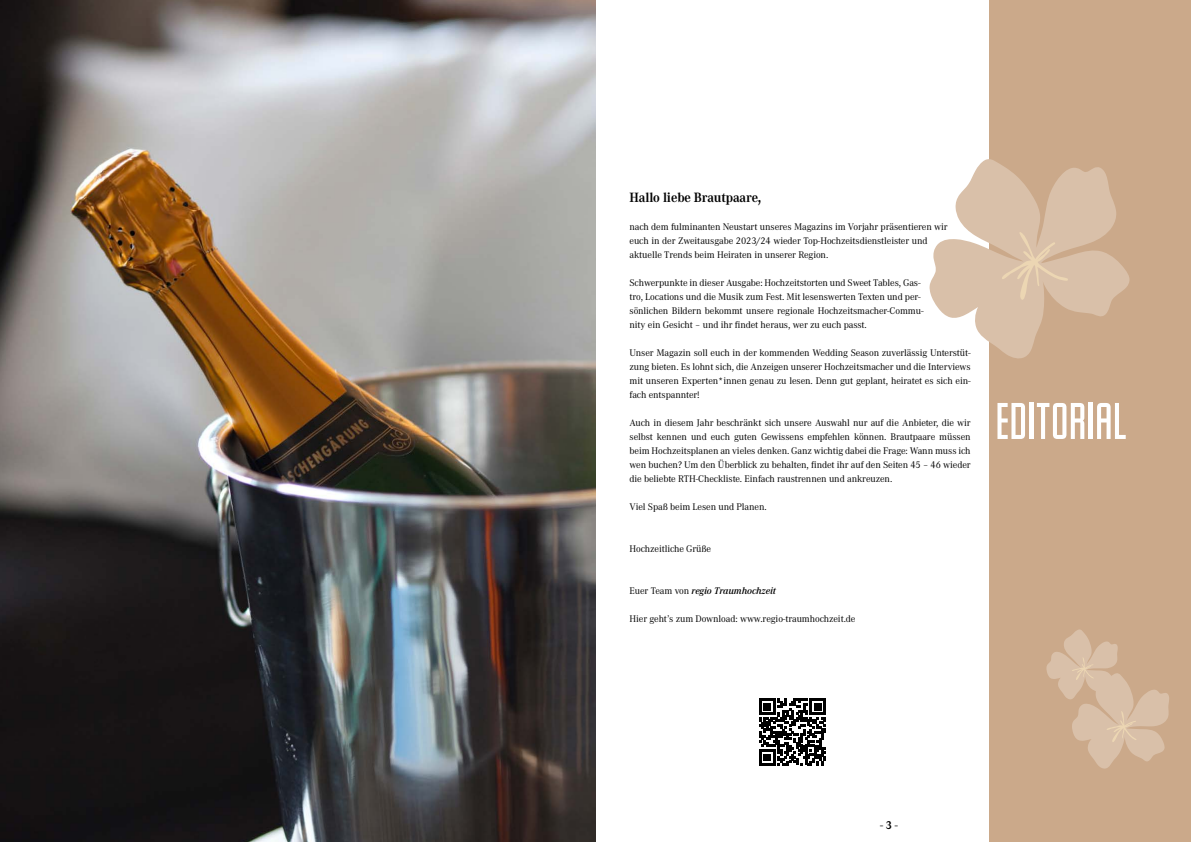
<style>
.page{position:relative;width:1191px;height:842px;background:#fff}
.page>*{position:absolute;margin:0;border:0;box-sizing:border-box;transform-origin:0 0}
.Headline{font:700 54px "Baucher Got URW Ext";color:#fff}
.Fließtext_normal{font:700 14px "Corporate A";letter-spacing:-.01em;color:#000;scale:.95 1}
.t1{font:700 12px "Corporate A";color:#000;scale:.95 1}
.Fließtext_normal-2{font:10px/14px "Corporate A";letter-spacing:-.01em;color:#000}
.Fließtext_normal-3{font:italic 600 10px "Corporate A";letter-spacing:-.01em;color:#000}
.s1{font-weight:400;font-style:normal}
</style>
<div class="page">
<div style="left:989px;top:0;width:202px;height:842px;background:#cba98a"></div>
<svg style="left:929px;top:159px;width:200px;height:200px;fill:#d9c0a9"></svg>
<svg style="left:1001px;top:232px;width:67px;height:70px;background:#dac1a8"></svg>
<svg style="left:759px;top:699px;width:67px;height:66px"></svg>
<svg style="left:1046px;top:629px;width:123px;height:140px"></svg>
<img style="left:0;top:0;width:595px;height:842px">
<p class="Fließtext_normal" style="left:629px;top:188px;width:140px">Hallo liebe Brautpaare,</p>
<p class="Fließtext_normal-2" style="left:629px;top:219px;width:319px">nach dem fulminanten Neustart unseres Magazins im Vorjahr präsentieren wir euch in der Zweitausgabe 2023/24 wieder Top-Hochzeitsdienstleister und aktuelle Trends beim Heiraten in unserer Region.</p>
<p class="Fließtext_normal-2" style="left:629px;top:275px;width:296px">Schwerpunkte in dieser Ausgabe: Hochzeitstorten und Sweet Tables, Gas&shy;tro, Locations und die Musik zum Fest. Mit lesenswerten Texten und per&shy;sönlichen Bildern bekommt unsere regionale Hochzeitsmacher-Commu&shy;nity ein Gesicht – und ihr findet heraus, wer zu euch passt.</p>
<p class="Fließtext_normal-2" style="left:629px;top:345px;width:343px;text-align:justify">Unser Magazin soll euch in der kommenden Wedding Season zuverlässig Unterstüt&shy;zung bieten. Es lohnt sich, die Anzeigen unserer Hochzeitsmacher und die Interviews mit unseren Experten*innen genau zu lesen. Denn gut geplant, heiratet es sich ein&shy;fach entspannter!</p>
<p class="Fließtext_normal-2" style="left:629px;top:415px;width:343px;text-align:justify">Auch in diesem Jahr beschränkt sich unsere Auswahl nur auf die Anbieter, die wir selbst kennen und euch guten Gewissens empfehlen können. Brautpaare müssen beim Hochzeitsplanen an vieles denken. Ganz wichtig dabei die Frage: Wann muss ich wen buchen? Um den Überblick zu behalten, findet ihr auf den Seiten 45 – 46 wieder die beliebte RTH-Checkliste. Einfach raustrennen und ankreuzen.</p>
<p class="Fließtext_normal-2" style="left:629px;top:499px;width:139px">Viel Spaß beim Lesen und Planen.</p>
<p class="Fließtext_normal-2" style="left:629px;top:541px;width:83px">Hochzeitliche Grüße</p>
<p class="Fließtext_normal-3" style="left:629px;top:584px;width:148px"><span class="s1">Euer Team von</span> regio Traumhochzeit</p>
<p class="Fließtext_normal-2" style="left:629px;top:611px;width:227px">Hier geht’s zum Download: www.regio-traumhochzeit.de</p>
<p class="Headline" style="left:995px;top:392px;width:132px">EDITORIAL</p>
<p class="t1" style="left:880px;top:817px;width:20px">- 3 -</p>
</div>
